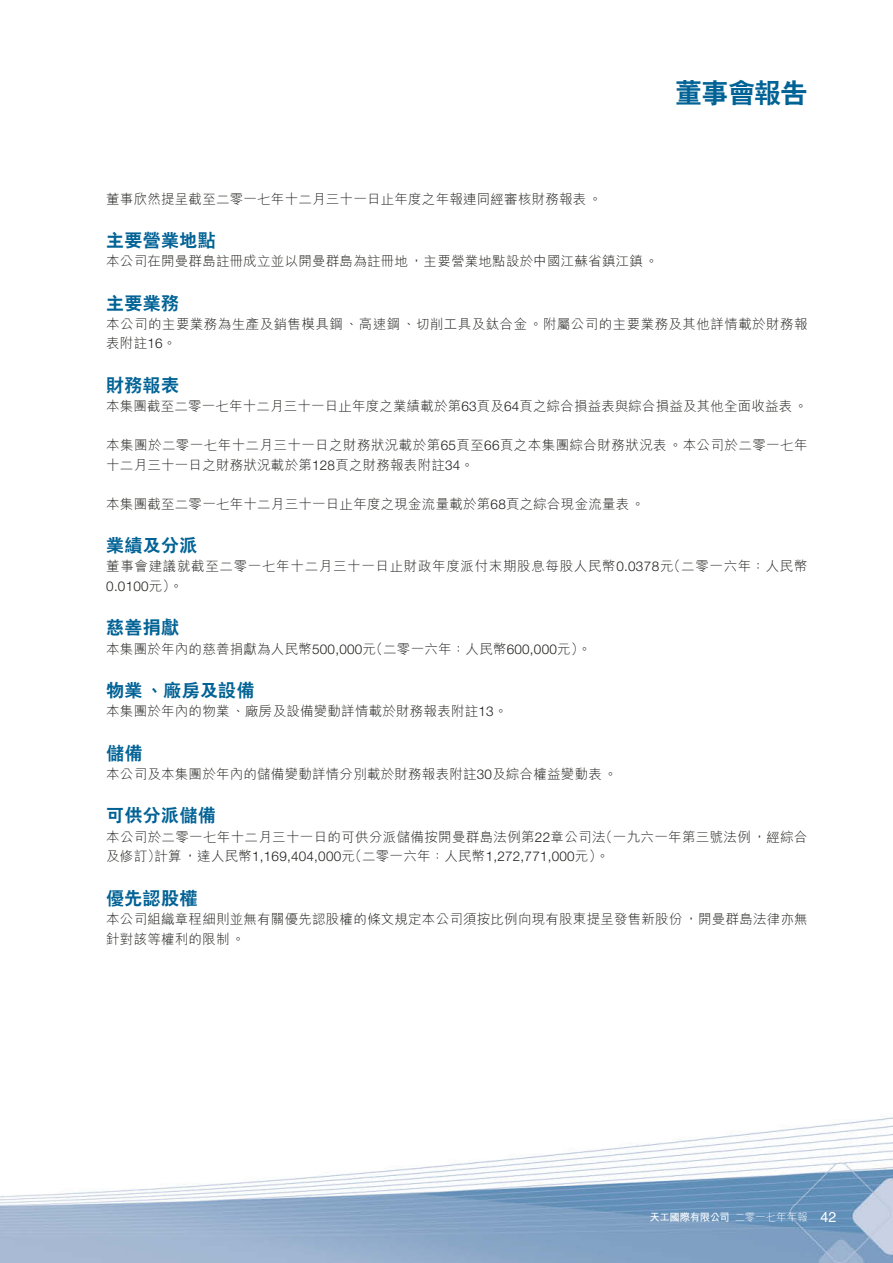
<style>
.page{position:relative;width:893px;height:1263px;background:#fff}
.page>*{position:absolute;margin:0;border:0;box-sizing:border-box;transform-origin:0 0}
.t1{font:27px "C Hei 2 HK Xbold E Ten B5 H";letter-spacing:-.025em;color:#006295}
.t2{font:18px "C Hei 2 HK Xbold E Ten B5 H";letter-spacing:.015em;color:#006295}
.t3{font:13.5px/19.5px "M Hei HK Light E Ten B5 H";letter-spacing:.015em;color:#1d1d1b}
.t4{font:300 13.5px "Helvetica Neue LT Std";letter-spacing:.015em;color:#1d1d1b}
.t5{font:13.5px/19.5px "M Hei HK Light E Ten B5 H";letter-spacing:.035em;color:#1d1d1b}
.t6{font:13.5px "M Hei HK Light E Ten B5 H";letter-spacing:.05em;color:#1d1d1b}
.t7{font:10.5px "M Hei HK Bold E Ten B5 H";letter-spacing:-.05em;color:#fff}
.s1{font-family:"Helvetica Neue LT Std";font-weight:300}
.s2{font-family:"M Hei HK Light E Ten B5 H";font-weight:400}
.s3{font-family:"M Hei HK Light E Ten B5 H"}
</style>
<div class="page">
<img style="left:0;top:1116px;width:893px;height:147px">
<svg style="left:821px;top:1211px;width:14px;height:11px"></svg>
<h1 class="t1" style="left:675px;top:83px;width:134px">董事會報告</h1>
<p class="t3" style="left:106px;top:191px;width:497px">董事欣然提呈截至二零一七年十二月三十一日止年度之年報連同經審核財務報表。</p>
<h2 class="t2" style="left:106px;top:233px;width:111px">主要營業地點</h2>
<p class="t3" style="left:106px;top:253px;width:554px">本公司在開曼群島註冊成立並以開曼群島為註冊地，主要營業地點設於中國江蘇省鎮江鎮。</p>
<h2 class="t2" style="left:106px;top:296px;width:74px">主要業務</h2>
<p class="t5" style="left:106px;top:316px;width:703px">本公司的主要業務為生產及銷售模具鋼、高速鋼、切削工具及鈦合金。附屬公司的主要業務及其他詳情載於財務報表附註<span class="s1">16</span>。</p>
<h2 class="t2" style="left:106px;top:378px;width:74px">財務報表</h2>
<p class="t3" style="left:106px;top:398px;width:703px">本集團截至二零一七年十二月三十一日止年度之業績載於第<span class="s1">63</span>頁及<span class="s1">64</span>頁之綜合損益表與綜合損益及其他全面收益表。</p>
<p class="t3" style="left:106px;top:437px;width:703px">本集團於二零一七年十二月三十一日之財務狀況載於第<span class="s1">65</span>頁至<span class="s1">66</span>頁之本集團綜合財務狀況表。本公司於二零一七年十二月三十一日之財務狀況載於第<span class="s1">128</span>頁之財務報表附註<span class="s1">34</span>。</p>
<p class="t3" style="left:106px;top:496px;width:540px">本集團截至二零一七年十二月三十一日止年度之現金流量載於第<span class="s1">68</span>頁之綜合現金流量表。</p>
<h2 class="t2" style="left:106px;top:538px;width:93px">業績及分派</h2>
<p class="t6" style="left:106px;top:561px;width:703px">董事會建議就截至二零一七年十二月三十一日止財政年度派付末期股息每股人民幣<span class="s1">0.0378</span>元（二零一六年：人民幣</p>
<p class="t4" style="left:106px;top:581px;width:78px">0.0100<span class="s2">元）。</span></p>
<h2 class="t2" style="left:106px;top:621px;width:74px">慈善捐獻</h2>
<p class="t3" style="left:106px;top:641px;width:487px">本集團於年內的慈善捐獻為人民幣<span class="s1">500,000</span>元（二零一六年：人民幣<span class="s1">600,000</span>元）。</p>
<h2 class="t2" style="left:106px;top:683px;width:150px">物業、廠房及設備</h2>
<p class="t3" style="left:106px;top:703px;width:403px">本集團於年內的物業、廠房及設備變動詳情載於財務報表附註<span class="s1">13</span>。</p>
<h2 class="t2" style="left:106px;top:746px;width:38px">儲備</h2>
<p class="t3" style="left:106px;top:766px;width:512px">本公司及本集團於年內的儲備變動詳情分別載於財務報表附註<span class="s1">30</span>及綜合權益變動表。</p>
<h2 class="t2" style="left:106px;top:809px;width:111px">可供分派儲備</h2>
<p class="t3" style="left:106px;top:829px;width:703px">本公司於二零一七年十二月三十一日的可供分派儲備按開曼群島法例第<span class="s1">22</span>章公司法（一九六一年第三號法例，經綜合</p>
<p class="t4" style="left:106px;top:852px;width:504px"><span class="s2">及修訂）計算，達人民幣</span>1,169,404,000<span class="s2">元（二零一六年：人民幣</span>1,272,771,000<span class="s2">元）。</span></p>
<h2 class="t2" style="left:106px;top:891px;width:93px">優先認股權</h2>
<p class="t3" style="left:106px;top:911px;width:703px">本公司組織章程細則並無有關優先認股權的條文規定本公司須按比例向現有股東提呈發售新股份，開曼群島法律亦無針對該等權利的限制。</p>
<p class="t7" style="left:650px;top:1213px;width:159px">天工國際有限公司 <span class="s3">二零一七年年報</span></p>
</div>
